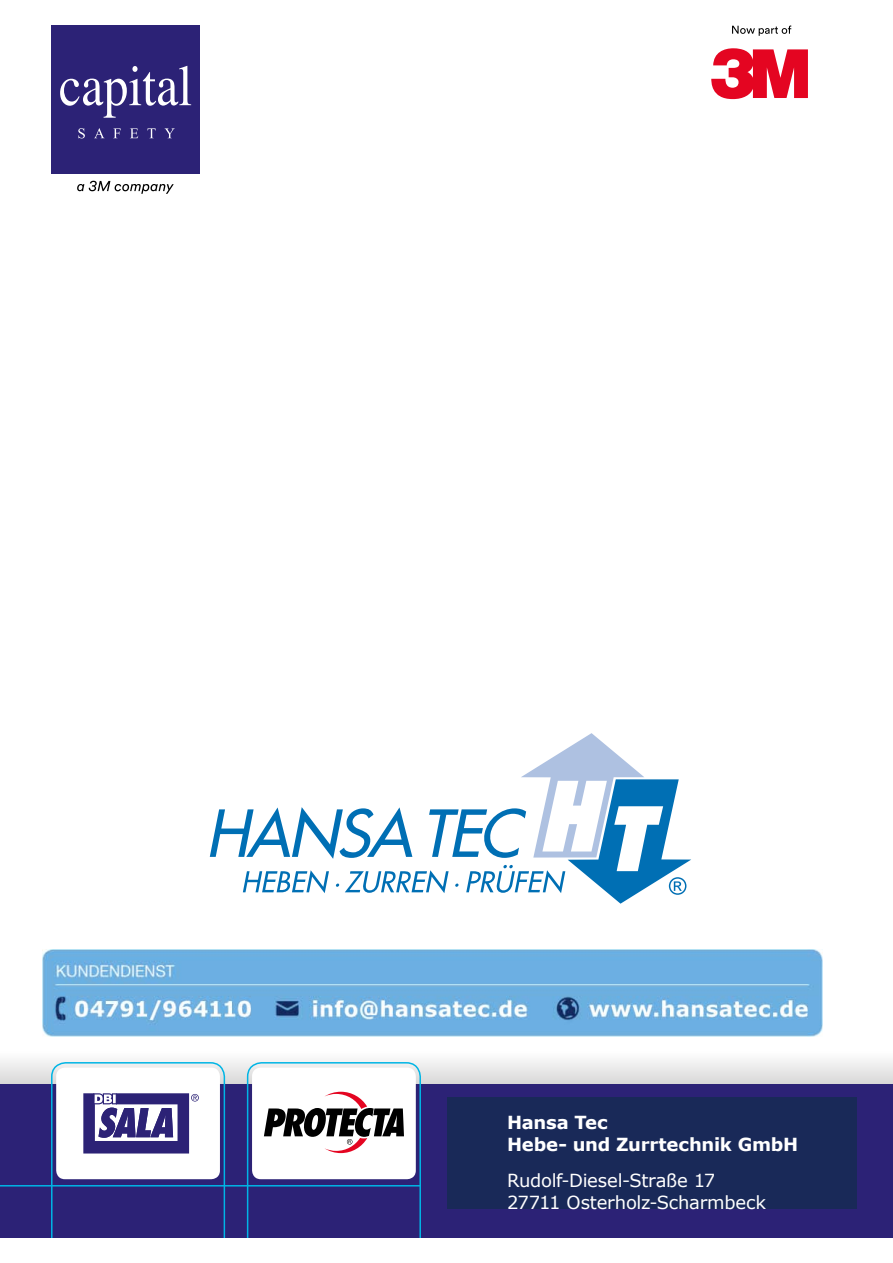
<style>
.page{position:relative;width:893px;height:1263px;background:#fff}
.page>*{position:absolute;margin:0;border:0;box-sizing:border-box;transform-origin:0 0}
.t1{font:18px/21.6px "Verdana";letter-spacing:-.015em;color:#fff}
.t2{font:700 18px/21.6px "Verdana";letter-spacing:-.015em;color:#fff}
.t3{font:500 14.25px "Helvetica Neue LT Pro";letter-spacing:.01em;color:#fff}
</style>
<div class="page">
<div style="left:51px;top:26px;width:149px;height:148px;background:#2c2276"></div>
<svg style="left:60px;top:66px;width:131px;height:52px"></svg>
<svg style="left:78px;top:128px;width:7px;height:10px"></svg>
<svg style="left:94px;top:128px;width:10px;height:10px"></svg>
<svg style="left:113px;top:128px;width:8px;height:10px"></svg>
<svg style="left:130px;top:128px;width:8px;height:10px"></svg>
<svg style="left:147px;top:128px;width:9px;height:10px"></svg>
<svg style="left:164px;top:128px;width:11px;height:10px"></svg>
<svg style="left:77px;top:181px;width:97px;height:13px"></svg>
<svg style="left:0;top:1060px;width:893px;height:24px;fill:#e7e6e6"></svg>
<div style="left:0;top:1084px;width:893px;height:153px;background:#2c2276"></div>
<hr style="left:0;top:1185px;width:421px;height:1px;background:#00b5e5">
<svg style="left:247px;top:1062px;width:174px;height:175px"></svg>
<svg style="left:51px;top:1062px;width:174px;height:175px"></svg>
<svg style="left:711px;top:48px;width:97px;height:51px"></svg>
<svg style="left:732px;top:26px;width:59px;height:10px"></svg>
<img style="left:43px;top:950px;width:780px;height:86px">
<div style="left:447px;top:1097px;width:410px;height:112px;background:#192958"></div>
<svg style="left:210px;top:733px;width:481px;height:171px"></svg>
<p class="t2" style="left:507px;top:1112px;width:293px">Hansa Tec<br>Hebe- und Zurrtechnik GmbH</p>
<p class="t1" style="left:507px;top:1170px;width:260px">Rudolf-Diesel-Straße 17<br>27711 Osterholz-Scharmbeck</p>
<p class="t3" style="left:504px;top:1135px;width:192px">facebook.com/CapitalSafety</p>
<p class="t3" style="left:504px;top:1171px;width:225px">youtube.com/CapitalSafetyEMEA</p>
</div>
